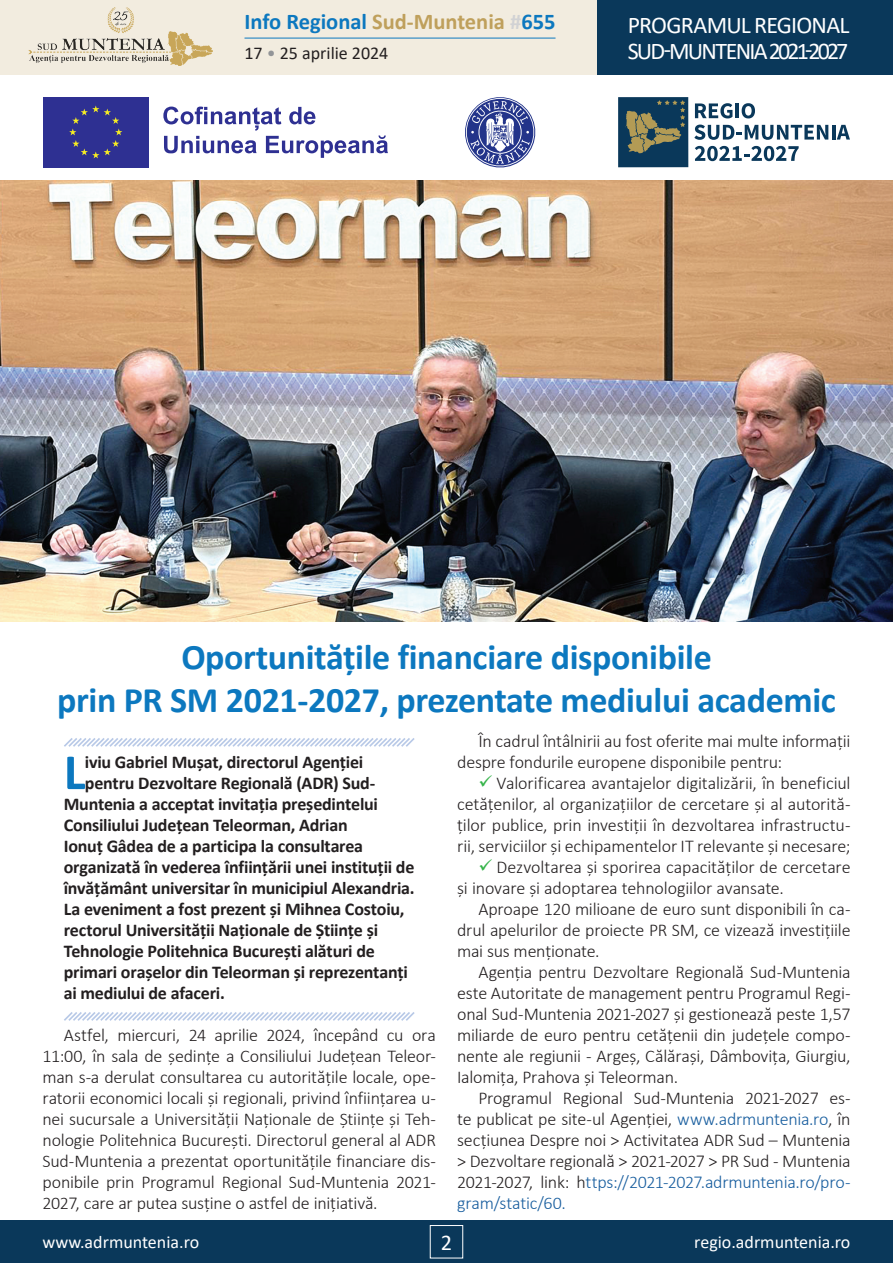
<style>
.page{position:relative;width:893px;height:1263px;background:#fff}
.page>*{position:absolute;margin:0;border:0;box-sizing:border-box;transform-origin:0 0}
.t1{font:700 51.15px "Calibri";color:#0c78bf}
.t2{font:700 36px/43.2px "Calibri";letter-spacing:-.01em;color:#0c78bf;text-align:center}
.t3{font:24px/25.5px "Calibri";letter-spacing:-.055em;color:#fff}
.t4{font:700 22.5px "Calibri";color:#0c78bf}
.t5{font:22.5px "Calibri";color:#fff}
.t6{font:300 18px/21px "Calibri";letter-spacing:-.01em;color:#231f20;text-align:justify}
.t7{font:700 18px "Calibri";letter-spacing:-.01em;color:#231f20}
.t8{font:300 18px "Calibri";letter-spacing:-.015em;color:#175d9e}
.t9{font:18px "Calibri";color:#fff}
.t10{font:18px "Calibri";color:#231f20}
.s1{color:#bfa05c}
.s2{color:#d1d2d4}
.s3{color:#939598}
.s4{color:#175d9e}
.s5{color:#231f20}
</style>
<div class="page">
<div style="left:0;top:1220px;width:893px;height:43px;background:#0a385a"></div>
<div style="left:0;top:0;width:893px;height:75px;background:#f2ecdf"></div>
<div style="left:597px;top:0;width:296px;height:75px;background:#0a385a"></div>
<hr style="left:244px;top:38px;width:311px;height:1px;background:#0c78bf">
<img style="left:28px;top:7px;width:185px;height:59px">
<svg style="left:695px;top:146px;width:104px;height:15px"></svg>
<svg style="left:837px;top:125px;width:13px;height:15px"></svg>
<hr style="left:832px;top:125px;width:3px;height:15px;background:#0a385a">
<svg style="left:694px;top:125px;width:134px;height:15px"></svg>
<svg style="left:742px;top:103px;width:13px;height:15px"></svg>
<hr style="left:735px;top:103px;width:4px;height:15px;background:#0a385a">
<svg style="left:695px;top:103px;width:37px;height:15px"></svg>
<div style="left:618px;top:97px;width:70px;height:70px;background:#0a385a"></div>
<svg style="left:625px;top:100px;width:60px;height:53px"></svg>
<div style="left:43px;top:97px;width:105px;height:70px;background:#2e3092"></div>
<svg style="left:69px;top:105px;width:53px;height:53px"></svg>
<svg style="left:163px;top:107px;width:225px;height:51px"></svg>
<svg style="left:465px;top:97px;width:71px;height:71px"></svg>
<svg style="left:64px;top:738px;width:351px;height:9px"></svg>
<svg style="left:64px;top:1012px;width:351px;height:9px"></svg>
<img style="left:0;top:180px;width:893px;height:441px">
<p class="t4" style="left:244px;top:6px;width:313px">Info Regional <span class="s1">Sud-Muntenia</span> <span class="s2">#</span>655</p>
<p class="t10" style="left:244px;top:41px;width:145px">17 <span class="s3">•</span> 25 aprilie 2024</p>
<h3 class="t3" style="left:628px;top:12px;width:223px">PROGRAMUL REGIONAL<br>SUD-MUNTENIA 2021-2027</h3>
<h2 class="t2" style="left:57px;top:635px;width:780px">Oportunităţile financiare disponibile<br>prin PR SM 2021-2027, prezentate mediului academic</h2>
<h1 class="t1" style="left:64px;top:736px;width:23px">L</h1>
<p class="t7" style="left:85px;top:749px;width:280px">iviu Gabriel Muşat, directorul Agenţiei</p>
<p class="t6" style="left:457px;top:730px;width:395px;text-indent:21px">În cadrul întâlnirii au fost oferite mai multe informaţii despre fondurile europene disponibile pentru:</p>
<p class="t6" style="left:497px;top:772px;width:355px">Valorificarea avantajelor digitalizării, în beneficiul</p>
<p class="t6" style="left:457px;top:793px;width:395px">cetățenilor, al organizațiilor de cercetare și al autorită-</p>
<p class="t6" style="left:457px;top:814px;width:395px">ților publice, prin investiții în dezvoltarea infrastructu-</p>
<p class="t6" style="left:457px;top:835px;width:395px">rii, serviciilor și echipamentelor IT relevante și necesare;</p>
<p class="t6" style="left:497px;top:856px;width:355px">Dezvoltarea și sporirea capacităților de cercetare</p>
<p class="t6" style="left:457px;top:877px;width:328px">și inovare și adoptarea tehnologiilor avansate.</p>
<p class="t6" style="left:478px;top:899px;width:374px">Aproape 120 milioane de euro sunt disponibili în ca-</p>
<p class="t6" style="left:457px;top:920px;width:395px">drul apelurilor de proiecte PR SM, ce vizează investiţiile</p>
<p class="t6" style="left:457px;top:941px;width:144px">mai sus menţionate.</p>
<p class="t6" style="left:478px;top:962px;width:374px">Agenția pentru Dezvoltare Regională Sud-Muntenia</p>
<p class="t6" style="left:457px;top:983px;width:395px">este Autoritate de management pentru Programul Regi-</p>
<p class="t6" style="left:457px;top:1004px;width:395px">onal Sud-Muntenia 2021-2027 și gestionează peste 1,57</p>
<p class="t6" style="left:457px;top:1025px;width:395px">miliarde de euro pentru cetățenii din județele compo-</p>
<p class="t6" style="left:457px;top:1046px;width:395px">nente ale regiunii - Argeș, Călărași, Dâmbovița, Giurgiu,</p>
<p class="t6" style="left:457px;top:1067px;width:222px">Ialomița, Prahova și Teleorman.</p>
<p class="t6" style="left:478px;top:1088px;width:374px">Programul Regional Sud-Muntenia 2021-2027 es-</p>
<p class="t6" style="left:457px;top:1109px;width:395px">te publicat pe site-ul Agenției, <span class="s4">www.adrmuntenia.ro</span>, în</p>
<p class="t6" style="left:457px;top:1130px;width:395px">secțiunea Despre noi &gt; Activitatea ADR Sud – Muntenia</p>
<p class="t6" style="left:457px;top:1151px;width:395px">&gt; Dezvoltare regională &gt; 2021-2027 &gt; PR Sud ‐ Muntenia</p>
<p class="t8" style="left:457px;top:1171px;width:395px"><span class="s5">2021‐2027, link: h</span>ttps://2021-2027.adrmuntenia.ro/pro-</p>
<p class="t8" style="left:457px;top:1192px;width:110px">gram/static/60.</p>
<p class="t7" style="left:85px;top:770px;width:292px">pentru Dezvoltare Regională (ADR) Sud-</p>
<p class="t7" style="left:64px;top:791px;width:316px">Muntenia a acceptat invitaţia preşedintelui</p>
<p class="t7" style="left:64px;top:812px;width:285px">Consiliului Judeţean Teleorman, Adrian</p>
<p class="t7" style="left:64px;top:833px;width:301px">Ionuţ Gâdea de a participa la consultarea</p>
<p class="t7" style="left:64px;top:854px;width:352px">organizată în vederea înfiinţării unei instituţii de</p>
<p class="t7" style="left:64px;top:875px;width:352px">învăţământ universitar în municipiul Alexandria.</p>
<p class="t7" style="left:64px;top:896px;width:342px">La eveniment a fost prezent şi Mihnea Costoiu,</p>
<p class="t7" style="left:64px;top:917px;width:316px">rectorul Universităţii Naţionale de Ştiinţe şi</p>
<p class="t7" style="left:64px;top:938px;width:313px">Tehnologie Politehnica Bucureşti alături de</p>
<p class="t7" style="left:64px;top:959px;width:346px">primari orașelor din Teleorman şi reprezentanți</p>
<p class="t7" style="left:64px;top:980px;width:163px">ai mediului de afaceri.</p>
<p class="t6" style="left:42px;top:1024px;width:395px;text-indent:21px">Astfel, miercuri, 24 aprilie 2024, începând cu ora 11:00, în sala de şedinţe a Consiliului Judeţean Teleor&shy;man s-a derulat consultarea cu autorităţile locale, ope&shy;ratorii economici locali şi regionali, privind înfiinţarea u&shy;nei sucursale a Universităţii Naţionale de Ştiinţe şi Teh&shy;nologie Politehnica Bucureşti. Directorul general al ADR Sud-Muntenia a prezentat oportunităţile financiare dis&shy;ponibile prin Programul Regional Sud-Muntenia 2021- 2027, care ar putea susţine o astfel de iniţiativă.</p>
<p class="t9" style="left:43px;top:1230px;width:158px">www.adrmuntenia.ro</p>
<p class="t5" style="left:441px;top:1226px;width:13px">2</p>
<p class="t9" style="left:694px;top:1230px;width:158px">regio.adrmuntenia.ro</p>
</div>
